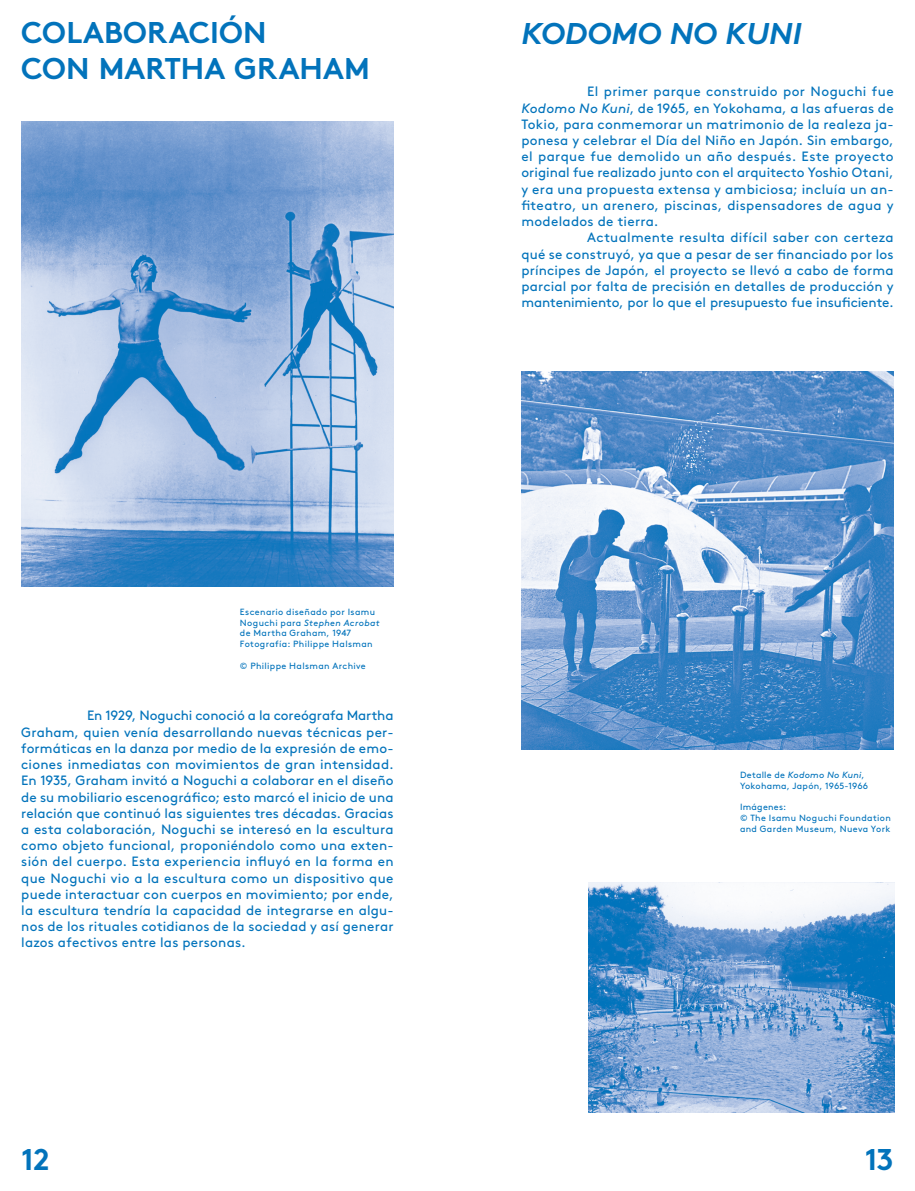
<style>
.page{position:relative;width:915px;height:1191px;background:#fff}
.page>*{position:absolute;margin:0;border:0;box-sizing:border-box;transform-origin:0 0}
.t1{font:700 30px/36px "Brown";color:#0273bb}
.t2{font:italic 700 30px "Brown";color:#0273bb}
.t3{font:13.5px/16.2px "Brown";letter-spacing:.015em;color:#0273bb;text-align:justify}
.t4{font:13.5px "Brown";letter-spacing:-.005em;color:#0273bb}
.t5{font:9px/10.8px "Brown";letter-spacing:.035em;color:#0273bb}
.s1{font-style:italic}
</style>
<div class="page">
<img style="left:21px;top:121px;width:372px;height:465px">
<img style="left:521px;top:372px;width:372px;height:377px">
<img style="left:588px;top:882px;width:305px;height:230px">
<h1 class="t1" style="left:21px;top:11px;width:350px">COLABORACIÓN<br>CON MARTHA GRAHAM</h1>
<p class="t5" style="left:240px;top:605px;width:141px">Escenario diseñado por Isamu<br>Noguchi para <span class="s1">Stephen Acrobat </span>de Martha Graham, 1947<br>Fotografía: Philippe Halsman</p>
<p class="t5" style="left:240px;top:659px;width:127px">© Philippe Halsman Archive</p>
<p class="t3" style="left:21px;top:706px;width:374px;text-indent:66px">En 1929, Noguchi conoció a la coreógrafa Martha Graham, quien venía desarrollando nuevas técnicas per&shy;formáticas en la danza por medio de la expresión de emo&shy;ciones inmediatas con movimientos de gran intensidad.<br>En 1935, Graham invitó a Noguchi a colaborar en el diseño de su mobiliario escenográfico; esto marcó el inicio de una relación que continuó las siguientes tres décadas. Gracias a esta colaboración, Noguchi se interesó en la escultura como objeto funcional, proponiéndolo como una exten&shy;sión del cuerpo. Esta experiencia influyó en la forma en que Noguchi vio a la escultura como un dispositivo que puede interactuar con cuerpos en movimiento; por ende, la escultura tendría la capacidad de integrarse en algu&shy;nos de los rituales cotidianos de la sociedad y así generar lazos afectivos entre las personas.</p>
<h1 class="t2" style="left:521px;top:9px;width:281px">KODOMO NO KUNI</h1>
<p class="t3" style="left:587px;top:82px;width:308px">El primer parque construido por Noguchi fue</p>
<p class="t3" style="left:521px;top:99px;width:374px"><span class="s1">Kodomo No Kuni</span>, de 1965, en Yokohama, a las afueras de</p>
<p class="t3" style="left:521px;top:115px;width:374px">Tokio, para conmemorar un matrimonio de la realeza ja-</p>
<p class="t3" style="left:521px;top:131px;width:373px">ponesa y celebrar el Día del Niño en Japón. Sin embargo,</p>
<p class="t3" style="left:521px;top:147px;width:374px">el parque fue demolido un año después. Este proyecto</p>
<p class="t3" style="left:521px;top:163px;width:374px">original fue realizado junto con el arquitecto Yoshio Otani,</p>
<p class="t3" style="left:521px;top:180px;width:374px">y era una propuesta extensa y ambiciosa; incluía un an-</p>
<p class="t3" style="left:521px;top:196px;width:374px">fiteatro, un arenero, piscinas, dispensadores de agua y</p>
<p class="t3" style="left:521px;top:212px;width:138px">modelados de tierra.</p>
<p class="t3" style="left:587px;top:228px;width:308px">Actualmente resulta difícil saber con certeza</p>
<p class="t3" style="left:521px;top:244px;width:374px">qué se construyó, ya que a pesar de ser financiado por los</p>
<p class="t3" style="left:521px;top:261px;width:374px">príncipes de Japón, el proyecto se llevó a cabo de forma</p>
<p class="t3" style="left:521px;top:277px;width:374px">parcial por falta de precisión en detalles de producción y</p>
<p class="t4" style="left:521px;top:292px;width:374px">mantenimiento, por lo que el presupuesto fue insuficiente.</p>
<p class="t5" style="left:739px;top:768px;width:130px">Detalle de <span class="s1">Kodomo No Kuni</span>,<br>Yokohama, Japón, 1965-1966</p>
<p class="t5" style="left:739px;top:801px;width:152px">Imágenes:<br>© The Isamu Noguchi Foundation and Garden Museum, Nueva York</p>
<h1 class="t1" style="left:21px;top:1138px;width:30px">12</h1>
<h1 class="t1" style="left:864px;top:1138px;width:30px">13</h1>
</div>
